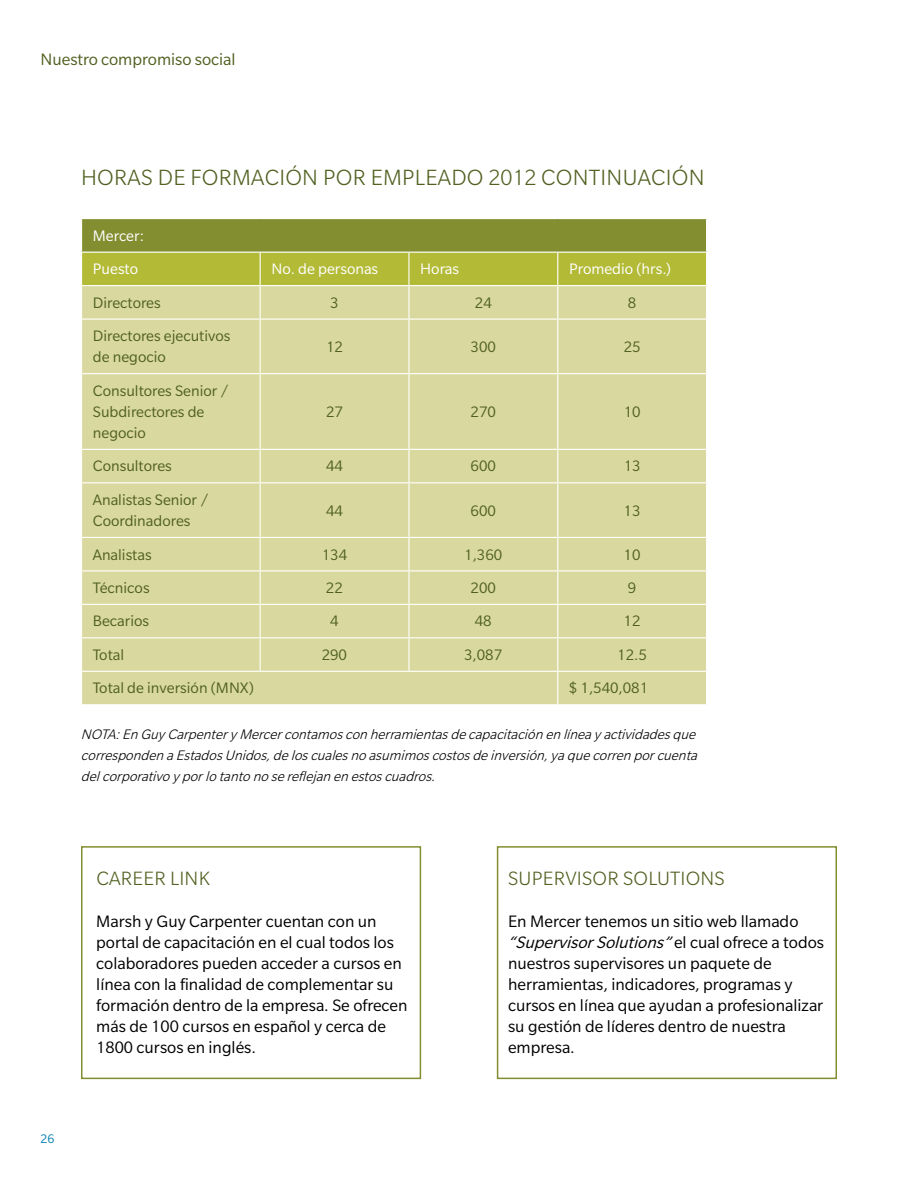
<style>
.page{position:relative;width:918px;height:1188px;background:#fff}
.page>*{position:absolute;margin:0;border:0;box-sizing:border-box;transform-origin:0 0}
.t1{font:300 24px "Slate Pro";letter-spacing:.01em;color:#516021}
.t2{font:300 21px "Slate Pro";letter-spacing:.01em;color:#516021}
.t3{font:18px/21px "Slate Pro";color:#000}
.t4{font:18px "Slate Pro";color:#516021}
.t5{font:16.5px/21.1px "Slate Pro";color:#516021}
.t6{font:16.5px/33.6px "Slate Pro";color:#fff}
.t7{font:italic 300 15px/21px "Slate Pro";color:#000;text-align:justify}
.t8{font:13.5px "Slate Pro";color:#0080b2}
.s1{font-style:italic}
</style>
<div class="page">
<div style="left:82px;top:219px;width:625px;height:33px;background:#838e30"></div>
<div style="left:82px;top:253px;width:624px;height:32px;background:#b3ba36"></div>
<div style="left:82px;top:286px;width:624px;height:418px;background:#d9d99f"></div>
<hr style="left:260px;top:253px;width:1px;height:32px;background:#fff">
<hr style="left:408px;top:253px;width:2px;height:32px;background:#fff">
<hr style="left:557px;top:253px;width:1px;height:32px;background:#fff">
<hr style="left:260px;top:286px;width:1px;height:33px;background:#fff">
<hr style="left:81px;top:319px;width:179px;height:1px;background:#fff">
<hr style="left:408px;top:286px;width:2px;height:33px;background:#fff">
<hr style="left:260px;top:319px;width:149px;height:1px;background:#fff">
<hr style="left:557px;top:286px;width:1px;height:33px;background:#fff">
<hr style="left:409px;top:319px;width:149px;height:1px;background:#fff">
<hr style="left:558px;top:319px;width:149px;height:1px;background:#fff">
<hr style="left:260px;top:320px;width:1px;height:53px;background:#fff">
<hr style="left:81px;top:373px;width:179px;height:1px;background:#fff">
<hr style="left:408px;top:320px;width:2px;height:53px;background:#fff">
<hr style="left:260px;top:373px;width:149px;height:1px;background:#fff">
<hr style="left:557px;top:320px;width:1px;height:53px;background:#fff">
<hr style="left:409px;top:373px;width:149px;height:1px;background:#fff">
<hr style="left:558px;top:373px;width:149px;height:1px;background:#fff">
<hr style="left:260px;top:374px;width:1px;height:75px;background:#fff">
<hr style="left:81px;top:449px;width:179px;height:1px;background:#fff">
<hr style="left:408px;top:374px;width:2px;height:75px;background:#fff">
<hr style="left:260px;top:449px;width:149px;height:1px;background:#fff">
<hr style="left:557px;top:374px;width:1px;height:75px;background:#fff">
<hr style="left:409px;top:449px;width:149px;height:1px;background:#fff">
<hr style="left:558px;top:449px;width:149px;height:1px;background:#fff">
<hr style="left:260px;top:450px;width:1px;height:32px;background:#fff">
<hr style="left:260px;top:483px;width:1px;height:54px;background:#fff">
<hr style="left:260px;top:538px;width:1px;height:32px;background:#fff">
<hr style="left:260px;top:571px;width:1px;height:33px;background:#fff">
<hr style="left:260px;top:605px;width:1px;height:32px;background:#fff">
<hr style="left:81px;top:482px;width:179px;height:1px;background:#fff">
<hr style="left:81px;top:537px;width:179px;height:1px;background:#fff">
<hr style="left:81px;top:570px;width:179px;height:1px;background:#fff">
<hr style="left:81px;top:604px;width:179px;height:1px;background:#fff">
<hr style="left:81px;top:637px;width:179px;height:1px;background:#fff">
<hr style="left:408px;top:450px;width:2px;height:32px;background:#fff">
<hr style="left:408px;top:483px;width:2px;height:54px;background:#fff">
<hr style="left:408px;top:538px;width:2px;height:32px;background:#fff">
<hr style="left:408px;top:571px;width:2px;height:33px;background:#fff">
<hr style="left:408px;top:605px;width:2px;height:32px;background:#fff">
<hr style="left:260px;top:482px;width:149px;height:1px;background:#fff">
<hr style="left:260px;top:537px;width:149px;height:1px;background:#fff">
<hr style="left:260px;top:570px;width:149px;height:1px;background:#fff">
<hr style="left:260px;top:604px;width:149px;height:1px;background:#fff">
<hr style="left:260px;top:637px;width:149px;height:1px;background:#fff">
<hr style="left:557px;top:450px;width:1px;height:32px;background:#fff">
<hr style="left:557px;top:483px;width:1px;height:54px;background:#fff">
<hr style="left:557px;top:538px;width:1px;height:32px;background:#fff">
<hr style="left:557px;top:571px;width:1px;height:33px;background:#fff">
<hr style="left:557px;top:605px;width:1px;height:32px;background:#fff">
<hr style="left:409px;top:482px;width:149px;height:1px;background:#fff">
<hr style="left:409px;top:537px;width:149px;height:1px;background:#fff">
<hr style="left:409px;top:570px;width:149px;height:1px;background:#fff">
<hr style="left:409px;top:604px;width:149px;height:1px;background:#fff">
<hr style="left:409px;top:637px;width:149px;height:1px;background:#fff">
<hr style="left:558px;top:482px;width:149px;height:1px;background:#fff">
<hr style="left:558px;top:537px;width:149px;height:1px;background:#fff">
<hr style="left:558px;top:570px;width:149px;height:1px;background:#fff">
<hr style="left:558px;top:604px;width:149px;height:1px;background:#fff">
<hr style="left:558px;top:637px;width:149px;height:1px;background:#fff">
<hr style="left:260px;top:638px;width:1px;height:33px;background:#fff">
<hr style="left:408px;top:638px;width:2px;height:33px;background:#fff">
<hr style="left:557px;top:638px;width:1px;height:33px;background:#fff">
<hr style="left:558px;top:671px;width:149px;height:1px;background:#fff">
<hr style="left:706px;top:219px;width:1px;height:33px;background:#fff">
<hr style="left:81px;top:671px;width:179px;height:1px;background:#fff">
<hr style="left:260px;top:671px;width:149px;height:1px;background:#fff">
<hr style="left:409px;top:671px;width:149px;height:1px;background:#fff">
<hr style="left:557px;top:672px;width:1px;height:32px;background:#fff">
<div style="left:81px;top:846px;width:340px;height:233px;border:2px solid #838e30"></div>
<div style="left:497px;top:846px;width:340px;height:233px;border:2px solid #838e30"></div>
<p class="t4" style="left:40px;top:49px;width:197px">Nuestro compromiso social</p>
<h1 class="t1" style="left:81px;top:165px;width:625px">HORAS DE FORMACIÓN POR EMPLEADO 2012 CONTINUACIÓN</h1>
<p class="t6" style="left:93px;top:219px;width:53px">Mercer:<br>Puesto</p>
<p class="t6" style="left:271px;top:252px;width:108px">No. de personas</p>
<p class="t6" style="left:420px;top:252px;width:40px">Horas</p>
<p class="t6" style="left:569px;top:252px;width:104px">Promedio (hrs.)</p>
<p class="t5" style="left:93px;top:292px;width:69px">Directores</p>
<p class="t5" style="left:330px;top:292px;width:10px">3</p>
<p class="t5" style="left:475px;top:292px;width:18px">24</p>
<p class="t5" style="left:628px;top:292px;width:10px">8</p>
<p class="t5" style="left:93px;top:325px;width:139px">Directores ejecutivos de negocio</p>
<p class="t5" style="left:326px;top:336px;width:18px">12</p>
<p class="t5" style="left:471px;top:336px;width:27px">300</p>
<p class="t5" style="left:624px;top:336px;width:18px">25</p>
<p class="t5" style="left:93px;top:380px;width:137px">Consultores Senior /<br>Subdirectores de negocio</p>
<p class="t5" style="left:326px;top:401px;width:18px">27</p>
<p class="t5" style="left:471px;top:401px;width:27px">270</p>
<p class="t5" style="left:624px;top:401px;width:18px">10</p>
<p class="t5" style="left:93px;top:456px;width:81px">Consultores</p>
<p class="t5" style="left:326px;top:456px;width:18px">44</p>
<p class="t5" style="left:471px;top:456px;width:27px">600</p>
<p class="t5" style="left:624px;top:456px;width:18px">13</p>
<p class="t5" style="left:93px;top:489px;width:117px">Analistas Senior /<br>Coordinadores</p>
<p class="t5" style="left:326px;top:500px;width:18px">44</p>
<p class="t5" style="left:471px;top:500px;width:27px">600</p>
<p class="t5" style="left:624px;top:500px;width:18px">13</p>
<p class="t5" style="left:93px;top:544px;width:60px">Analistas</p>
<p class="t5" style="left:322px;top:544px;width:27px">134</p>
<p class="t5" style="left:464px;top:544px;width:40px">1,360</p>
<p class="t5" style="left:624px;top:544px;width:18px">10</p>
<p class="t5" style="left:93px;top:577px;width:58px">Técnicos</p>
<p class="t5" style="left:326px;top:577px;width:18px">22</p>
<p class="t5" style="left:471px;top:577px;width:27px">200</p>
<p class="t5" style="left:628px;top:577px;width:10px">9</p>
<p class="t5" style="left:93px;top:611px;width:58px">Becarios</p>
<p class="t5" style="left:330px;top:611px;width:10px">4</p>
<p class="t5" style="left:475px;top:611px;width:18px">48</p>
<p class="t5" style="left:624px;top:611px;width:18px">12</p>
<p class="t5" style="left:93px;top:644px;width:33px">Total</p>
<p class="t5" style="left:322px;top:644px;width:27px">290</p>
<p class="t5" style="left:464px;top:644px;width:40px">3,087</p>
<p class="t5" style="left:617px;top:644px;width:31px">12.5</p>
<p class="t5" style="left:93px;top:677px;width:163px">Total de inversión (MNX)</p>
<p class="t5" style="left:569px;top:677px;width:81px">$ 1,540,081</p>
<p class="t7" style="left:81px;top:724px;width:622px">NOTA:En GuyCarpenter yMercer contamos con herramientas de capacitación en línea y actividades que corresponden aEstados Unidos, de los cuales no asumimos costos de inversión, ya que corren por cuenta del corporativo y por lo tanto no se reflejan en estos cuadros.</p>
<p class="t8" style="left:40px;top:1132px;width:15px">26</p>
<p class="t2" style="left:96px;top:868px;width:115px">CAREER LINK</p>
<p class="t3" style="left:96px;top:911px;width:313px">Marsh y Guy Carpenter cuentan con un portal de capacitación en el cual todos los colaboradores pueden acceder a cursos en línea con la finalidad de complementar su formación dentro de la empresa. Se ofrecen más de 100 cursos en español y cerca de 1800 cursos en inglés.</p>
<p class="t2" style="left:508px;top:868px;width:218px">SUPERVISOR SOLUTIONS</p>
<p class="t3" style="left:508px;top:911px;width:318px">En Mercer tenemos un sitio web llamado <span class="s1">“SupervisorSolutions”</span>e l c u a l ofre ce a to d os nuestros supervisores un paquete de herramientas, indicadores, programas y cursos en línea que ayudan a profesionalizar su gestión de líderes dentro de nuestra empresa.</p>
</div>
